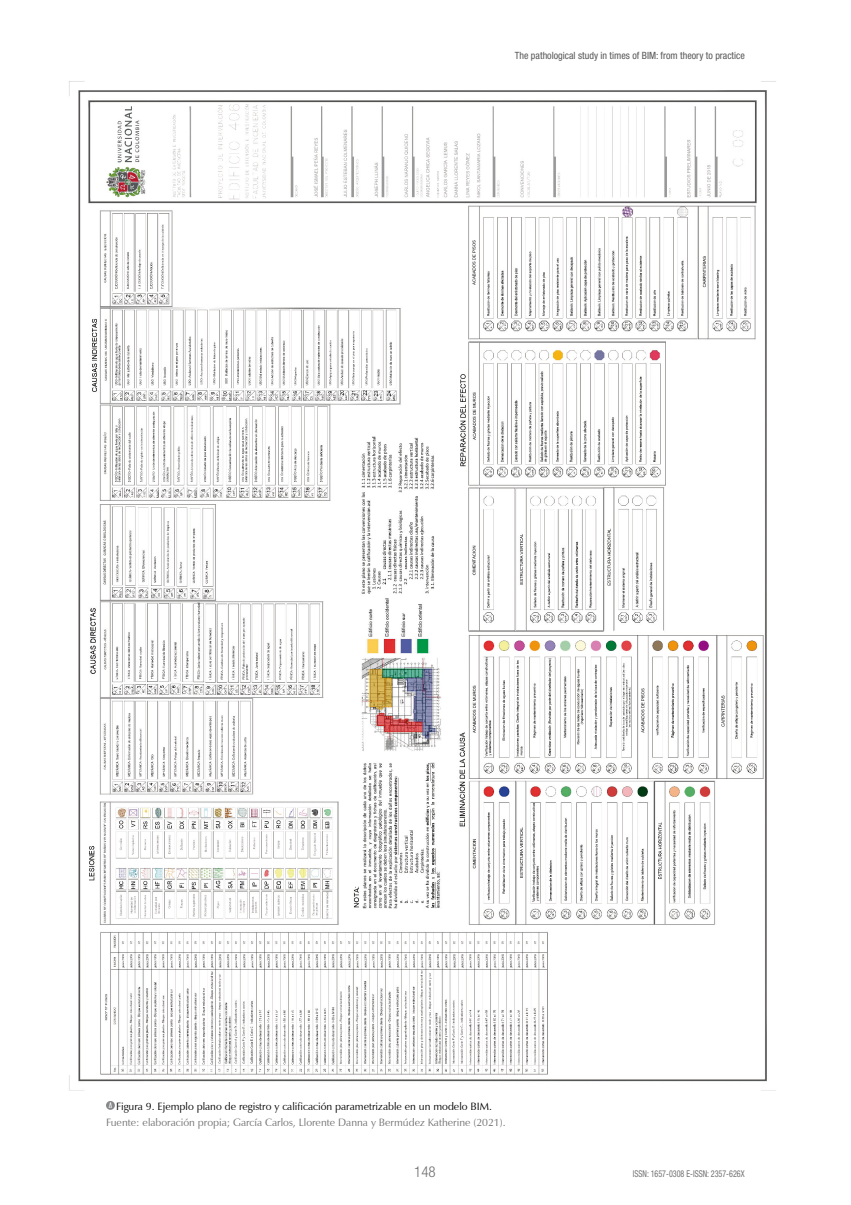
<style>
.page{position:relative;width:851px;height:1205px;background:#fff}
.page>*{position:absolute;margin:0;border:0;box-sizing:border-box;transform-origin:0 0}
.t1{font:300 condensed 15px "Helvetica Neue LT Std";color:#727171}
.t2{font:10.62px/16px "Zapf Humanist 601 BT";color:#727171}
.t3{font:condensed 10px "Helvetica Neue LT Std";color:#595757}
.t4{font:condensed 9.38px "Helvetica Neue LT Std";color:#727171;scale:.86 1}
.s1{color:#000}
</style>
<div class="page">
<img style="left:69px;top:81px;width:707px;height:1010px">
<div style="left:106px;top:1101px;width:9px;height:9px;background:#87888a;border-radius:50%"></div>
<p class="t3" style="left:514px;top:50px;width:232px">The pathological study in times of BIM: from theory to practice</p>
<p class="t2" style="left:106px;top:1098px;width:401px"><sup>A</sup> <span class="s1">Figura 9. Ejemplo plano de registro y calificación parametrizable en un modelo BIM.<br></span>Fuente: elaboración propia; García Carlos, Llorente Danna y Bermúdez Katherine (2021).</p>
<h1 class="t1" style="left:414px;top:1163px;width:23px">148</h1>
<p class="t4" style="left:632px;top:1168px;width:131px">ISSN: 1657-0308 E-ISSN: 2357-626X</p>
</div>
